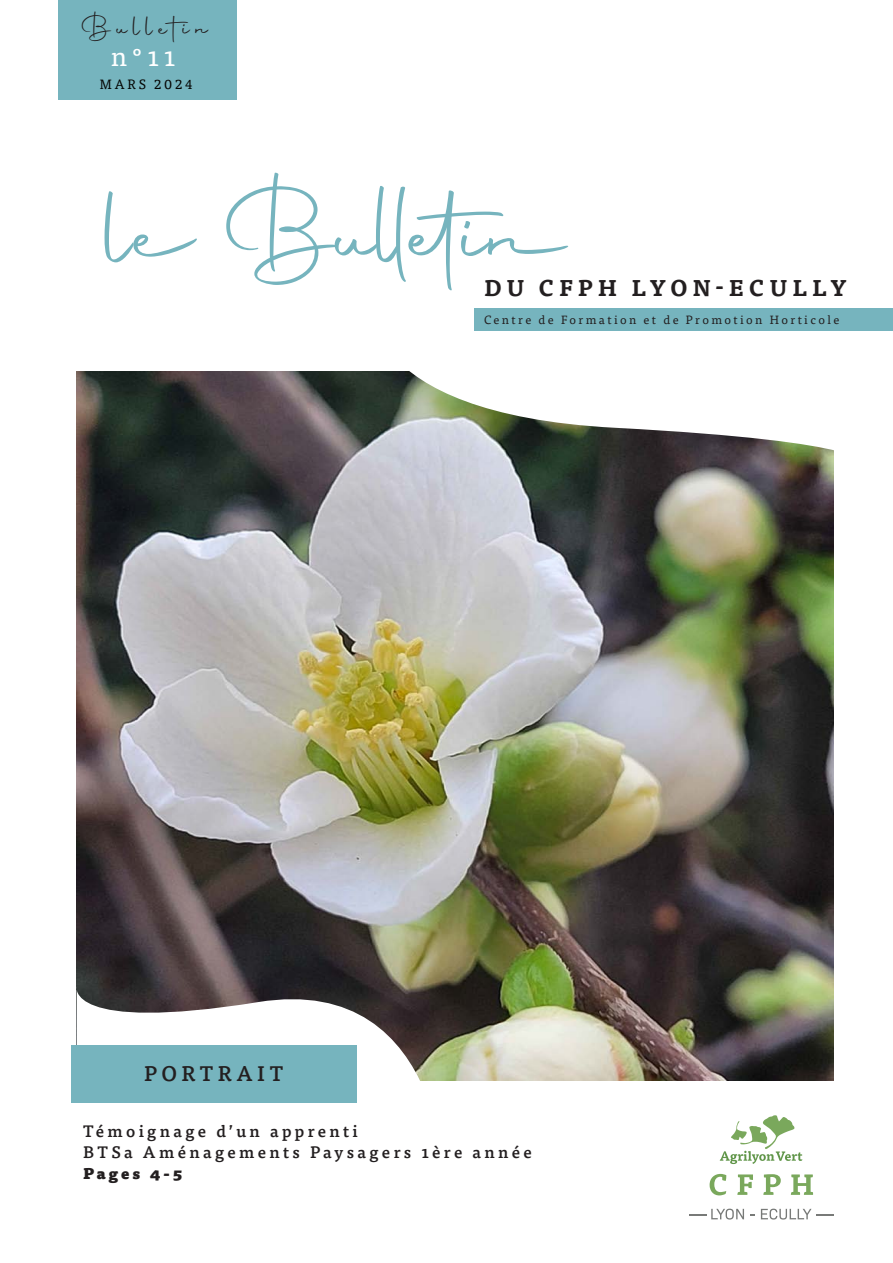
<style>
.page{position:relative;width:893px;height:1263px;background:#fff}
.page>*{position:absolute;margin:0;border:0;box-sizing:border-box;transform-origin:0 0}
.t1{font:108px "Autography";color:#76b4be}
.Numéro_de_page{font:28.5px "Autography";letter-spacing:.2em;color:#231f20}
.En-tête_-_Aligner_au_centre{font:27px "Tisa Pro";color:#fff}
.En-tête_-_Aligner_au_centre-2{font:700 22.5px "Tisa Pro";letter-spacing:.21em;color:#231f20}
.Numéro_de_page-2{font:500 21px "Tisa Pro";letter-spacing:.21em;color:#231f20}
.Numéro_de_page-3{font:500 16.5px "Tisa Pro";letter-spacing:.2em;color:#231f20}
.Numéro_de_page-4{font:900 15px "Tisa Pro";letter-spacing:.2em;color:#231f20}
.En-tête_-_Aligner_à_gauche{font:13.5px "Tisa Pro";letter-spacing:.205em;color:#040503}
.En-tête_-_Aligner_au_centre-3{font:12px "Tisa Pro";letter-spacing:.2em;color:#231f20}
</style>
<div class="page">
<img style="left:77px;top:372px;width:756px;height:708px">
<svg style="left:76px;top:971px;width:375px;height:132px"></svg>
<div style="left:71px;top:1045px;width:285px;height:58px;background:#76b4be"></div>
<svg style="left:351px;top:308px;width:528px;height:156px"></svg>
<div style="left:58px;top:0;width:179px;height:99px;background:#76b4be"></div>
<div style="left:475px;top:309px;width:418px;height:22px;background:#76b4be"></div>
<svg style="left:710px;top:1174px;width:16px;height:21px"></svg>
<svg style="left:737px;top:1174px;width:16px;height:21px"></svg>
<svg style="left:763px;top:1174px;width:18px;height:21px"></svg>
<svg style="left:791px;top:1174px;width:22px;height:21px"></svg>
<svg style="left:689px;top:1208px;width:55px;height:11px"></svg>
<svg style="left:761px;top:1208px;width:72px;height:11px"></svg>
<svg style="left:720px;top:1115px;width:82px;height:49px"></svg>
<p class="Numéro_de_page" style="left:84px;top:10px;width:127px">Bulletin</p>
<p class="En-tête_-_Aligner_au_centre" style="left:111px;top:37px;width:66px">n°11</p>
<p class="En-tête_-_Aligner_à_gauche" style="left:100px;top:75px;width:94px">MARS 2024</p>
<p class="t1" style="left:108px;top:164px;width:465px">le Bulletin</p>
<p class="En-tête_-_Aligner_au_centre-2" style="left:484px;top:270px;width:364px">DU CFPH LYON-ECULLY</p>
<p class="En-tête_-_Aligner_au_centre-3" style="left:484px;top:310px;width:357px">Centre de Formation et de Promotion Horticole</p>
<p class="Numéro_de_page-2" style="left:144px;top:1058px;width:141px">PORTRAIT</p>
<p class="Numéro_de_page-3" style="left:83px;top:1119px;width:276px">Témoignage d’un apprenti</p>
<p class="Numéro_de_page-3" style="left:83px;top:1140px;width:450px">BTSa Aménagements Paysagers 1ère année</p>
<p class="Numéro_de_page-4" style="left:83px;top:1161px;width:101px">Pages 4-5</p>
</div>
